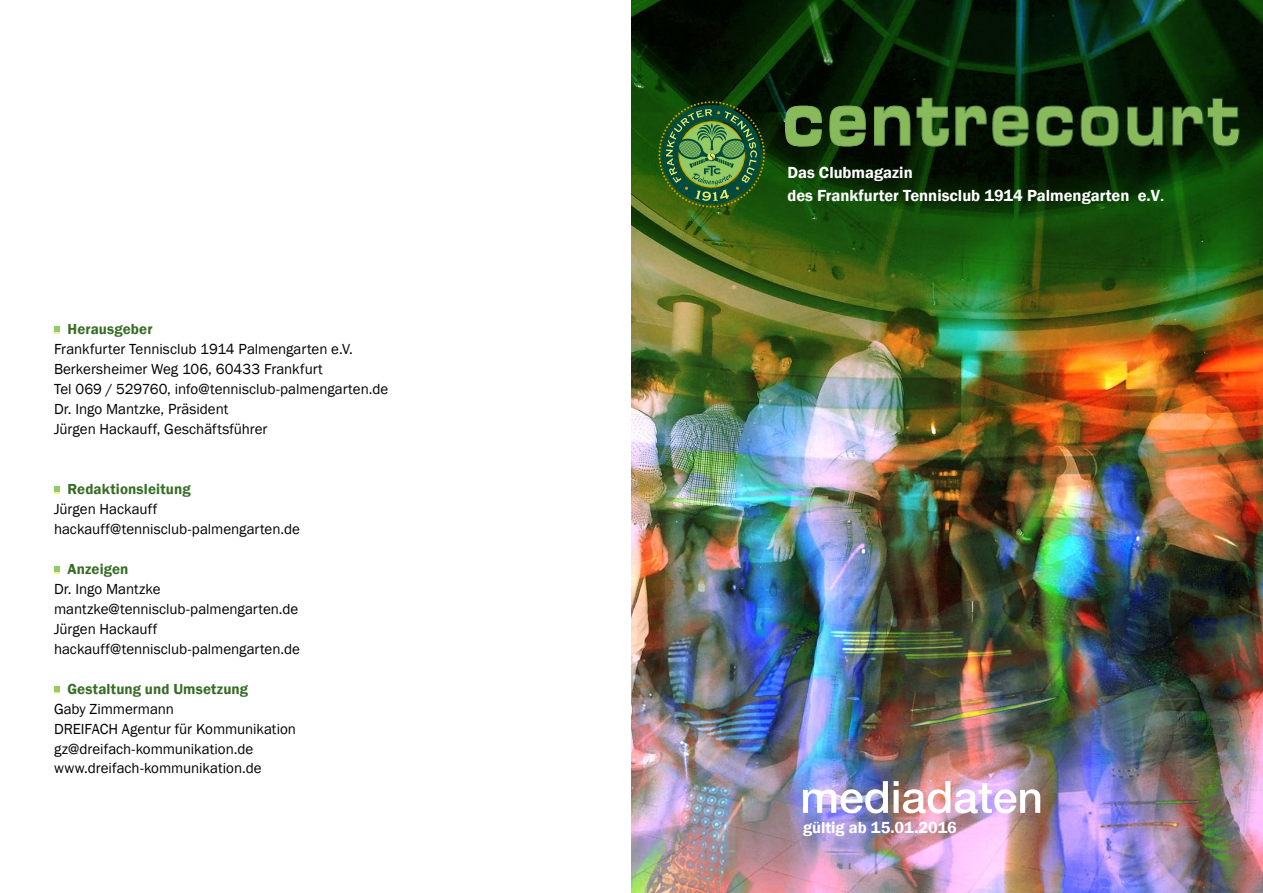
<style>
.page{position:relative;width:1263px;height:893px;background:#fff}
.page>*{position:absolute;margin:0;border:0;box-sizing:border-box;transform-origin:0 0}
.t1{font:600 16.5px/23.4px "Franklin Gothic";color:#fff}
.t2{font:15px/20px "Franklin Gothic";color:#000}
.t3{font:600 15px "Franklin Gothic";letter-spacing:.01em;color:#366d25}
.s1{font-weight:400;font-size:19.5px}
</style>
<div class="page">
<img style="left:631px;top:0;width:632px;height:893px">
<svg style="left:54px;top:326px;width:6px;height:8px"></svg>
<svg style="left:54px;top:486px;width:6px;height:8px"></svg>
<svg style="left:54px;top:566px;width:6px;height:8px"></svg>
<svg style="left:54px;top:686px;width:6px;height:7px"></svg>
<img style="left:803px;top:781px;width:237px;height:32px">
<svg style="left:784px;top:97px;width:456px;height:51px"></svg>
<svg style="left:658px;top:101px;width:107px;height:107px"></svg>
<p class="t3" style="left:68px;top:320px;width:87px">Herausgeber</p>
<p class="t2" style="left:54px;top:339px;width:336px">Frankfurter Tennisclub 1914 Palmengarten e.V.<br>Berkersheimer Weg 106, 60433 Frankfurt<br>Tel 069 / 529760, info@tennisclub-palmengarten.de Dr. Ingo Mantzke, Präsident<br>Jürgen Hackauff, Geschäftsführer</p>
<p class="t3" style="left:68px;top:479px;width:125px">Redaktionsleitung</p>
<p class="t2" style="left:54px;top:499px;width:248px">Jürgen Hackauff hackauff@tennisclub-palmengarten.de</p>
<p class="t3" style="left:68px;top:559px;width:62px">Anzeigen</p>
<p class="t2" style="left:54px;top:579px;width:248px">Dr. Ingo Mantzke mantzke@tennisclub-palmengarten.de<br>Jürgen Hackauff hackauff@tennisclub-palmengarten.de</p>
<p class="t3" style="left:68px;top:679px;width:182px">Gestaltung und Umsetzung</p>
<p class="t2" style="left:54px;top:699px;width:244px">Gaby Zimmermann<br>DREIFACH Agentur für Kommunikation gz@dreifach-kommunikation.de www.dreifach-kommunikation.de</p>
<p class="t1" style="left:787px;top:161px;width:379px">Das Clubmagazin<br>des Frankfurter Tennisclub 1914 Palmengarten e.V<span class="s1">.</span></p>
<p class="t1" style="left:803px;top:816px;width:155px">gültig ab 15.01.2016</p>
</div>
